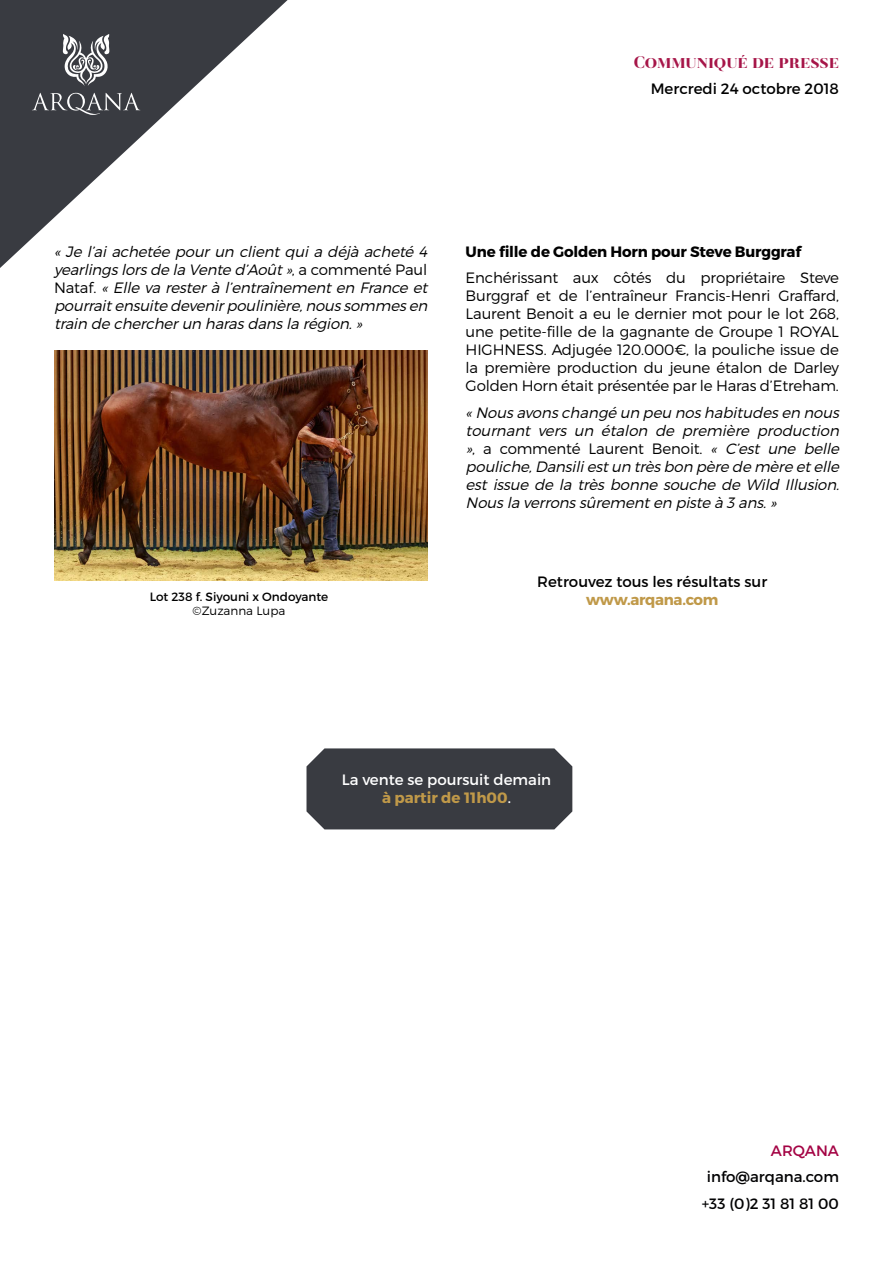
<style>
.page{position:relative;width:893px;height:1263px;background:#fff}
.page>*{position:absolute;margin:0;border:0;box-sizing:border-box;transform-origin:0 0}
.t1{font:900 18px "Revista";color:#a61548}
.t2{font:italic 300 15px/18px "Montserrat";color:#000}
.t3{font:300 15px/18px "Montserrat";letter-spacing:-.01em;color:#000;text-align:justify}
.t4{font:15px "Montserrat";color:#000}
.t5{font:15px/18px "Montserrat";color:#fff;text-align:center}
.t6{font:700 15px "Montserrat";letter-spacing:-.01em;color:#000}
.t7{font:15px/26.5px "Montserrat";color:#020203;text-align:center}
.t8{font:700 15px "Montserrat";letter-spacing:-.02em;color:#c09949}
.t9{font:15px "Montserrat";color:#a40344}
.t10{font:12px "Montserrat";color:#000}
.t11{font:300 12px "Montserrat";color:#000}
.s1{font-style:normal}
.s2{font-weight:700;color:#c09949}
</style>
<div class="page">
<svg style="left:0;top:0;width:288px;height:268px"></svg>
<svg style="left:63px;top:34px;width:46px;height:52px"></svg>
<svg style="left:32px;top:93px;width:108px;height:22px;background:#5c5e63"></svg>
<div style="left:306px;top:748px;width:266px;height:81px;background:#393b41"></div>
<img style="left:54px;top:351px;width:373px;height:229px">
<p class="t1" style="left:634px;top:52px;width:207px">Communiqué de presse</p>
<p class="t4" style="left:651px;top:79px;width:190px">Mercredi 24 octobre 2018</p>
<p class="t2" style="left:54px;top:242px;width:379px">« Je l’ai achetée pour un client qui a déjà acheté 4 yearlingslorsde la Vente d’Août»<span class="s1">, a c o m m e n t é P a u l N a t a f.</span> « Elle va rester à l’entraînement en France et pourraitensuite devenirpoulinière,noussommesen train de chercherun harasdansla région.»</p>
<p class="t6" style="left:466px;top:242px;width:337px">Une fille de Golden Horn pour Steve Burggraf</p>
<p class="t3" style="left:466px;top:269px;width:375px">Enchérissant aux côtés du propriétaire Steve Burggraf et de l’entraîneur Francis-Henri Graffard, Laurent Benoit a eu le dernier mot pour le lot 268, une petite-fille de la gagnante de Groupe 1 ROYAL HIGHNESS. Adjugée 120.000€, la pouliche issue de la première production du jeune étalon de Darley Golden Horn était présentée par le Haras d’Etreham.</p>
<p class="t2" style="left:466px;top:403px;width:379px;text-align:justify">«Nousavonschangé un peu noshabitudesen nous tournant vers un étalon de première production »<span class="s1">, a commenté Laurent Benoit.</span> « C’est une belle pouliche,Dansiliestun trèsbon père de mère etelle est issue de la très bonne souche de Wild Illusion.<br>Nousla verronssûrementen piste à 3 ans.»</p>
<p class="t10" style="left:150px;top:589px;width:180px">Lot 238 f. Siyouni x Ondoyante</p>
<p class="t11" style="left:193px;top:604px;width:94px">©Zuzanna Lupa</p>
<p class="t4" style="left:537px;top:573px;width:232px">Retrouvez tous les résultats sur</p>
<p class="t8" style="left:586px;top:591px;width:134px">www.arqana.com</p>
<p class="t5" style="left:342px;top:770px;width:211px">La vente se poursuit demain <span class="s2">à partir de 11h00</span>.</p>
<p class="t9" style="left:771px;top:1141px;width:70px">ARQANA</p>
<p class="t7" style="left:702px;top:1164px;width:139px">info@arqana.com +33 (0)2 31 81 81 00</p>
</div>
